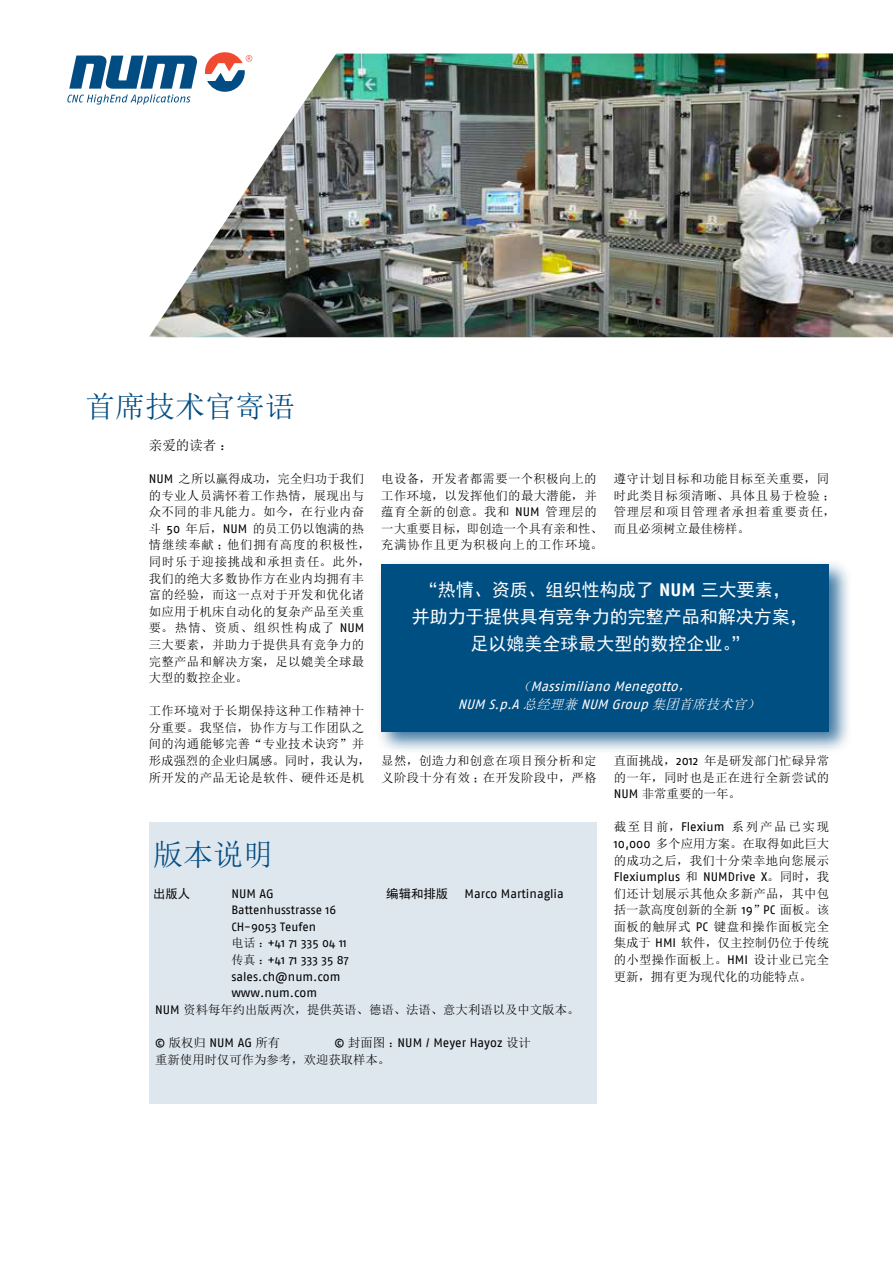
<style>
.page{position:relative;width:893px;height:1263px;background:#fff}
.page>*{position:absolute;margin:0;border:0;box-sizing:border-box;transform-origin:0 0}
.t1{font:30px "Sim Sun";color:#004c83}
.t2{font:18px/27px "Sim Hei";color:#fff;text-align:center}
.t3{font:italic 13.5px/18px "Fago No";color:#fff}
.t4{font:13.5px "Sim Sun";color:#000}
.t5{font:12.3px/16.6px "Sim Sun";letter-spacing:.025em;color:#000}
.t6{font:12.3px/16.6px "Fago No";color:#000}
.t7{font:12.3px/16.6px "Sim Sun";letter-spacing:.045em;color:#000}
.t8{font:12.3px "Sim Sun";color:#000}
.t9{font:12.3px "Sim Hei";color:#000}
.t10{font:12px/16.6px "Fago No";color:#000}
.s1{font-family:"Fago No"}
.s2{font-family:"Sim Sun"}
.s3{font-size:17.25px}
.s4{font-family:"Fago No";font-weight:700}
</style>
<div class="page">
<img style="left:149px;top:53px;width:744px;height:284px">
<div style="left:375px;top:559px;width:477px;height:195px;background:#004c83;opacity:.75"></div>
<div style="left:381px;top:564px;width:448px;height:167px;background:#004f83"></div>
<div style="left:149px;top:822px;width:448px;height:282px;background:#dee6ee"></div>
<svg style="left:67px;top:56px;width:130px;height:49px"></svg>
<svg style="left:205px;top:52px;width:47px;height:40px"></svg>
<h1 class="t1" style="left:85px;top:391px;width:211px">首席技术官寄语</h1>
<p class="t4" style="left:149px;top:438px;width:86px">亲爱的读者：</p>
<p class="t5" style="left:149px;top:470px;width:223px"><span class="s1">NUM</span> 之所以赢得成功，完全归功于我们的专业人员满怀着工作热情，展现出与众不同的非凡能力。如今，在行业内奋斗 <span class="s1">50</span> 年后，<span class="s1">NUM</span> 的员工仍以饱满的热情继续奉献；他们拥有高度的积极性，同时乐于迎接挑战和承担责任。此外，我们的绝大多数协作方在业内均拥有丰富的经验，而这一点对于开发和优化诸如应用于机床自动化的复杂产品至关重要。热情、资质、组织性构成了 <span class="s1">NUM</span>三大要素，并助力于提供具有竞争力的完整产品和解决方案，足以媲美全球最大型的数控企业。</p>
<p class="t5" style="left:149px;top:702px;width:223px">工作环境对于长期保持这种工作精神十分重要。我坚信，协作方与工作团队之间的沟通能够完善“专业技术诀窍”并形成强烈的企业归属感。同时，我认为，所开发的产品无论是软件、硬件还是机</p>
<h1 class="t1" style="left:153px;top:839px;width:122px">版本说明</h1>
<p class="t9" style="left:153px;top:887px;width:39px">出版人</p>
<p class="t6" style="left:231px;top:885px;width:44px">NUM AG</p>
<p class="t10" style="left:231px;top:901px;width:119px">Battenhusstrasse 16<br>CH-9053 Teufen<br><span class="s2">电话：</span>+41 71 335 04 11<span class="s2">传真：</span>+41 71 333 35 87</p>
<p class="t6" style="left:231px;top:968px;width:111px">sales.ch@num.com www.num.com</p>
<p class="t5" style="left:381px;top:470px;width:223px">电设备，开发者都需要一个积极向上的工作环境，以发挥他们的最大潜能，并蕴育全新的创意。我和 <span class="s1">NUM</span> 管理层的一大重要目标，即创造一个具有亲和性、充满协作且更为积极向上的工作环境。</p>
<p class="t7" style="left:614px;top:470px;width:223px">遵守计划目标和功能目标至关重要，同时此类目标须清晰、具体且易于检验；管理层和项目管理者承担着重要责任，而且必须树立最佳榜样。</p>
<h2 class="t2" style="left:412px;top:576px;width:398px"><span class="s3">“</span>热情、资质、组织性构成了 <span class="s4">NUM</span> 三大要素，<br>并助力于提供具有竞争力的完整产品和解决方案，足以媲美全球最大型的数控企业。<span class="s3">”</span></h2>
<p class="t3" style="left:458px;top:677px;width:307px;text-indent:59px"><span class="s2">（</span>MassimilianoMenegotto<span class="s2">，<br></span>NUM S.p.A<span class="s2">总经理兼</span> NUM Group <span class="s2">集团首席技术官）</span></p>
<p class="t5" style="left:381px;top:752px;width:217px">显然，创造力和创意在项目预分析和定义阶段十分有效；在开发阶段中，严格</p>
<p class="t9" style="left:386px;top:887px;width:63px">编辑和排版</p>
<p class="t6" style="left:465px;top:885px;width:101px">Marco Martinaglia</p>
<p class="t5" style="left:614px;top:752px;width:217px;text-align:justify">直面挑战，<span class="s1">2012</span> 年是研发部门忙碌异常的一年，同时也是正在进行全新尝试的<span class="s1">NUM</span> 非常重要的一年。</p>
<p class="t5" style="left:614px;top:819px;width:217px;text-align:justify">截至目前，<span class="s1">Flexium</span> 系列产品已实现<span class="s1">10,000</span> 多个应用方案。在取得如此巨大的成功之后，我们十分荣幸地向您展示</p>
<p class="t6" style="left:614px;top:868px;width:217px">Flexiumplus <span class="s2">和</span> NUMDrive X<span class="s2">。同时，我</span></p>
<p class="t5" style="left:614px;top:885px;width:217px;text-align:justify">们还计划展示其他众多新产品，其中包括一款高度创新的全新 <span class="s1">19</span>”<span class="s1">PC</span> 面板。该面板的触屏式 <span class="s1">PC</span> 键盘和操作面板完全集成于 <span class="s1">HMI</span> 软件，仅主控制仍位于传统的小型操作面板上。<span class="s1">HMI</span> 设计业已完全更新，拥有更为现代化的功能特点。</p>
<p class="t8" style="left:155px;top:1003px;width:426px"><span class="s1">NUM</span> 资料每年约出版两次，提供英语、德语、法语、意大利语以及中文版本。</p>
<p class="t6" style="left:155px;top:1034px;width:127px">© <span class="s2">版权归</span> NUM AG <span class="s2">所有</span></p>
<p class="t6" style="left:334px;top:1034px;width:198px">© <span class="s2">封面图：</span>NUM / Meyer Hayoz <span class="s2">设计</span></p>
<p class="t8" style="left:155px;top:1053px;width:237px">重新使用时仅可作为参考，欢迎获取样本。</p>
</div>
